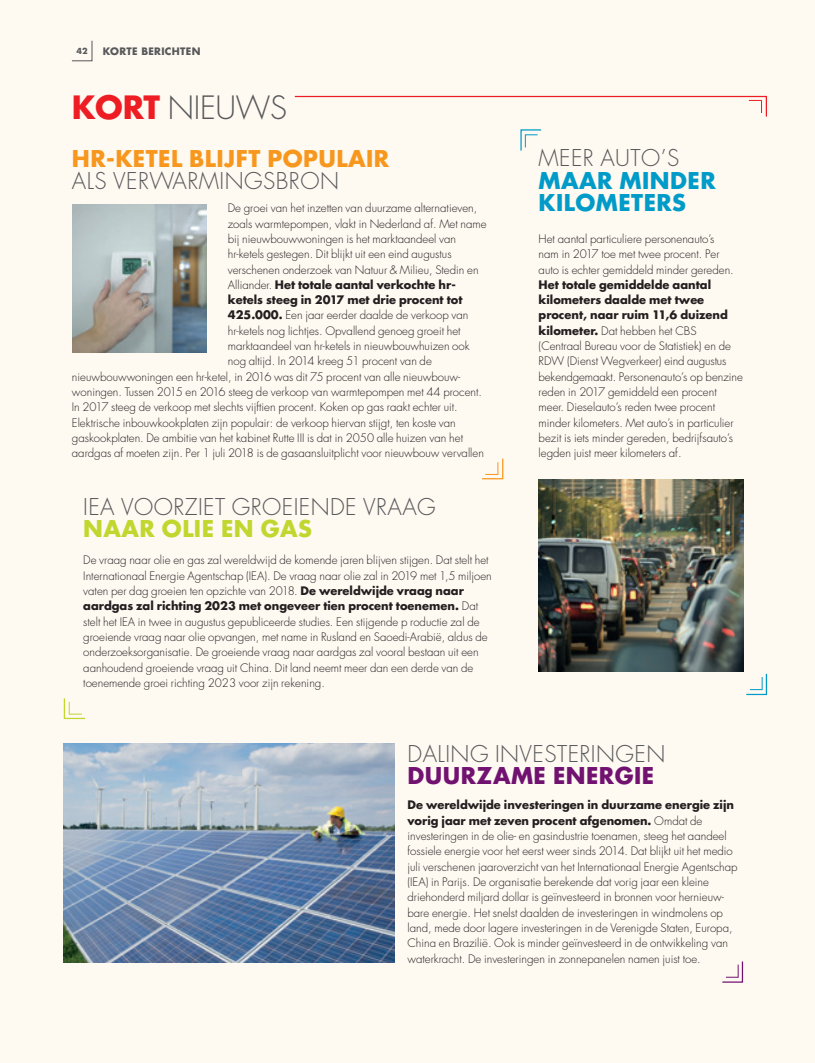
<style>
.page{position:relative;width:815px;height:1063px;background:#fef9f1}
.page>*{position:absolute;margin:0;border:0;box-sizing:border-box;transform-origin:0 0}
.t1{font:300 31.25px "Futura Std";letter-spacing:-.01em;color:#57585a}
.t2{font:300 22.5px "Futura Std";letter-spacing:.02em;color:#57585a}
.t3{font:700 22.5px "Futura Std";letter-spacing:.02em;color:#f7971d}
.t4{font:700 22.5px/22.5px "Futura Std";letter-spacing:.02em;color:#009bc8}
.t5{font:700 22.5px "Futura Std";letter-spacing:.02em;color:#711271}
.t6{font:700 22.5px "Futura Std";letter-spacing:.02em;color:#c1d72f}
.t7{font:300 11.38px/15.4px "Futura Std";color:#231f20}
.t8{font:700 11.38px "Futura Std";color:#231f20}
.t9{font:700 10px "Futura Std";letter-spacing:.03em;color:#57585a}
.t10{font:700 8.12px "Futura Std";color:#57585a}
.s1{font-weight:700;color:#ee1d23}
.s2{font-weight:300}
.s3{font-weight:700}
</style>
<div class="page">
<img style="left:73px;top:205px;width:134px;height:148px">
<img style="left:539px;top:479px;width:204px;height:193px">
<img style="left:64px;top:743px;width:330px;height:220px">
<svg style="left:294px;top:95px;width:473px;height:22px"></svg>
<svg style="left:63px;top:698px;width:23px;height:22px"></svg>
<svg style="left:482px;top:458px;width:22px;height:22px"></svg>
<svg style="left:746px;top:673px;width:22px;height:23px"></svg>
<svg style="left:520px;top:129px;width:22px;height:22px"></svg>
<svg style="left:722px;top:961px;width:22px;height:22px"></svg>
<svg style="left:72px;top:40px;width:21px;height:21px"></svg>
<p class="t10" style="left:77px;top:46px;width:13px">42</p>
<p class="t9" style="left:103px;top:45px;width:99px">KORTE BERICHTEN</p>
<h1 class="t1" style="left:72px;top:89px;width:217px"><span class="s1">KORT</span> NIEUWS</h1>
<h2 class="t3" style="left:72px;top:143px;width:319px">HR-KETEL BLIJFT POPULAIR</h2>
<h2 class="t2" style="left:72px;top:167px;width:269px">ALS VERWARMINGSBRON</h2>
<p class="t7" style="left:228px;top:201px;width:251px">De groei van het inzetten van duurzame alternatieven,</p>
<p class="t7" style="left:228px;top:216px;width:260px">zoals warmtepompen, vlakt in Nederland af. Met name</p>
<p class="t7" style="left:228px;top:231px;width:230px">bij nieuwbouwwoningen is het marktaandeel van</p>
<p class="t7" style="left:228px;top:247px;width:225px">hr-ketels gestegen. Dit blijkt uit een eind augustus</p>
<p class="t7" style="left:228px;top:262px;width:252px">verschenen onderzoek van Natuur &amp; Milieu, Stedin en</p>
<p class="t8" style="left:228px;top:277px;width:230px"><span class="s2">Alliander.</span> Het totale aantal verkochte hr-</p>
<p class="t8" style="left:228px;top:292px;width:236px">ketels steeg in 2017 met drie procent tot</p>
<p class="t7" style="left:228px;top:308px;width:242px"><span class="s3">425.000.</span> Een jaar eerder daalde de verkoop van</p>
<p class="t7" style="left:228px;top:323px;width:234px">hr-ketels nog lichtjes. Opvallend genoeg groeit het</p>
<p class="t7" style="left:228px;top:339px;width:243px">marktaandeel van hr-ketels in nieuwbouwhuizen ook</p>
<p class="t7" style="left:228px;top:354px;width:206px">nog altijd. In 2014 kreeg 51 procent van de</p>
<p class="t7" style="left:72px;top:369px;width:390px">nieuwbouwwoningen een hr-ketel, in 2016 was dit 75 procent van alle nieuwbouw-</p>
<p class="t7" style="left:72px;top:385px;width:412px">woningen. Tussen 2015 en 2016 steeg de verkoop van warmtepompen met 44 procent.</p>
<p class="t7" style="left:72px;top:400px;width:387px">In 2017 steeg de verkoop met slechts vijftien procent. Koken op gas raakt echter uit.</p>
<p class="t7" style="left:72px;top:415px;width:385px">Elektrische inbouwkookplaten zijn populair: de verkoop hiervan stijgt, ten koste van</p>
<p class="t7" style="left:72px;top:431px;width:393px">gaskookplaten. De ambitie van het kabinet Rutte III is dat in 2050 alle huizen van het</p>
<p class="t7" style="left:72px;top:446px;width:414px">aardgas af moeten zijn. Per 1 juli 2018 is de gasaansluitplicht voor nieuwbouw vervallen</p>
<h2 class="t2" style="left:83px;top:493px;width:354px">IEA VOORZIET GROEIENDE VRAAG</h2>
<h2 class="t6" style="left:83px;top:514px;width:230px">NAAR OLIE EN GAS</h2>
<p class="t7" style="left:83px;top:553px;width:410px">De vraag naar olie en gas zal wereldwijd de komende jaren blijven stijgen. Dat stelt het Internationaal Energie Agentschap (IEA). De vraag naar olie zal in 2019 met 1,5 miljoen vaten per dag groeien ten opzichte van 2018. <span class="s3">De wereldwijde vraag naar aardgas zal richting 2023 met ongeveer tien procent toenemen.</span> Dat stelt het IEA in twee in augustus gepubliceerde studies. Een stijgende p roductie zal de groeiende vraag naar olie opvangen, met name in Rusland en Saoedi-Arabië, aldus de onderzoeksorganisatie. De groeiende vraag naar aardgas zal vooral bestaan uit een aanhoudend groeiende vraag uit China. Dit land neemt meer dan een derde van de toenemende groei richting 2023 voor zijn rekening.</p>
<h2 class="t2" style="left:539px;top:145px;width:142px">MEER AUTO’S</h2>
<h2 class="t4" style="left:539px;top:169px;width:179px">MAAR MINDER<br>KILOMETERS</h2>
<p class="t7" style="left:539px;top:231px;width:197px">Het aantal particuliere personenauto’s nam in 2017 toe met twee procent. Per auto is echter gemiddeld minder gereden.</p>
<p class="t7" style="left:539px;top:277px;width:206px"><span class="s3">Het totale gemiddelde aantal kilometers daalde met twee procent, naar ruim 11,6 duizend kilometer.</span> Dat hebben het CBS<br>(Centraal Bureau voor de Statistiek) en de RDW (Dienst Wegverkeer) eind augustus bekendgemaakt. Personenauto’s op benzine reden in 2017 gemiddeld een procent meer. Dieselauto’s reden twee procent minder kilometers. Met auto’s in particulier bezit is iets minder gereden, bedrijfsauto’s legden juist meer kilometers af.</p>
<h2 class="t2" style="left:408px;top:740px;width:259px">DALING INVESTERINGEN</h2>
<h2 class="t5" style="left:408px;top:761px;width:248px">DUURZAME ENERGIE</h2>
<p class="t7" style="left:407px;top:798px;width:332px"><span class="s3">De wereldwijde investeringen in duurzame energie zijn vorig jaar met zeven procent afgenomen.</span> Omdat de investeringen in de olie- en gasindustrie toenamen, steeg het aandeel fossiele energie voor het eerst weer sinds 2014. Dat blijkt uit het medio juli verschenen jaaroverzicht van het Internationaal Energie Agentschap (IEA) in Parijs. De organisatie berekende dat vorig jaar een kleine driehonderd miljard dollar is geïnvesteerd in bronnen voor hernieuw&shy;bare energie. Het snelst daalden de investeringen in windmolens op land, mede door lagere investeringen in de Verenigde Staten, Europa, China en Brazilië. Ook is minder geïnvesteerd in de ontwikkeling van waterkracht. De investeringen in zonnepanelen namen juist toe.</p>
</div>
